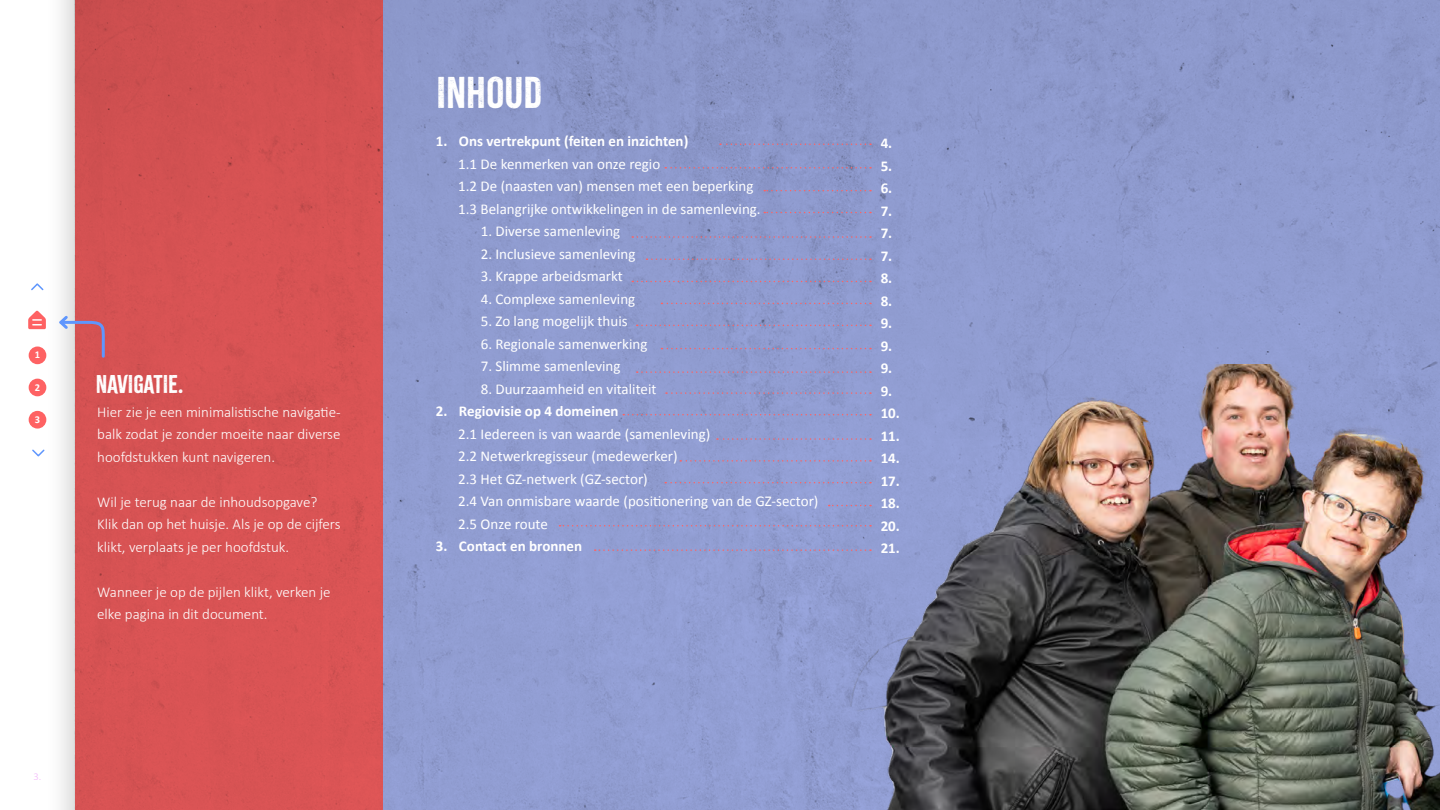
<style>
.page{position:relative;width:1440px;height:810px;background:#fff}
.page>*{position:absolute;margin:0;border:0;box-sizing:border-box;transform-origin:0 0}
.t1{font:39px "Citrus Gothic";color:#fff}
.t2{font:22.5px "Citrus Gothic";color:#fff}
.t3{font:15px "Calibri";color:#fff}
.t4{font:300 15px/22.5px "Calibri";color:#fff}
.t5{font:700 15px "Calibri";color:#fff}
.t6{font:700 10.5px "Calibri";color:#fff}
.t7{font:300 10.5px "Calibri";color:#f3b6fb}
</style>
<div class="page">
<div style="left:44px;top:0;width:1396px;height:810px;background:#000;opacity:.19"></div>
<svg style="left:32px;top:448px;width:14px;height:10px"></svg>
<div style="left:29px;top:347px;width:17px;height:17px;background:#fe6263;border-radius:50%"></div>
<div style="left:29px;top:379px;width:17px;height:17px;background:#fe6263;border-radius:50%"></div>
<div style="left:29px;top:411px;width:17px;height:18px;background:#fe6263;border-radius:50%"></div>
<div style="left:383px;top:0;width:1057px;height:810px;background:#8f9bcf"></div>
<img style="left:825px;top:364px;width:615px;height:446px">
<svg style="left:31px;top:282px;width:14px;height:10px"></svg>
<svg style="left:28px;top:311px;width:18px;height:18px"></svg>
<div style="left:75px;top:0;width:308px;height:810px;background:#d75353"></div>
<svg style="left:595px;top:549px;width:276px;height:2px"></svg>
<svg style="left:829px;top:505px;width:42px;height:1px"></svg>
<svg style="left:560px;top:525px;width:311px;height:1px"></svg>
<svg style="left:665px;top:482px;width:206px;height:1px"></svg>
<svg style="left:680px;top:460px;width:191px;height:2px"></svg>
<svg style="left:717px;top:438px;width:154px;height:2px"></svg>
<svg style="left:623px;top:414px;width:248px;height:1px"></svg>
<svg style="left:666px;top:392px;width:205px;height:2px"></svg>
<svg style="left:637px;top:371px;width:234px;height:2px"></svg>
<svg style="left:662px;top:348px;width:209px;height:1px"></svg>
<svg style="left:637px;top:325px;width:234px;height:1px"></svg>
<svg style="left:662px;top:303px;width:209px;height:1px"></svg>
<svg style="left:632px;top:281px;width:239px;height:1px"></svg>
<svg style="left:646px;top:258px;width:225px;height:2px"></svg>
<svg style="left:632px;top:236px;width:239px;height:2px"></svg>
<svg style="left:764px;top:212px;width:107px;height:1px"></svg>
<svg style="left:764px;top:190px;width:107px;height:1px"></svg>
<svg style="left:720px;top:144px;width:151px;height:1px"></svg>
<svg style="left:665px;top:167px;width:206px;height:2px"></svg>
<svg style="left:56px;top:313px;width:50px;height:46px"></svg>
<p class="t6" style="left:35px;top:348px;width:7px">1</p>
<p class="t6" style="left:35px;top:380px;width:7px">2</p>
<p class="t6" style="left:35px;top:412px;width:7px">3</p>
<p class="t2" style="left:96px;top:370px;width:89px">NAVIGATIE.</p>
<p class="t4" style="left:97px;top:400px;width:245px;text-align:justify">Hier zie je een minimalistische navigatie&shy;balk zodat je zonder moeite naar diverse hoofdstukken kunt navigeren.</p>
<p class="t4" style="left:97px;top:490px;width:245px">Wil je terug naar de inhoudsopgave?<br>Klik dan op het huisje. Als je op de cijfers klikt, verplaats je per hoofdstuk.</p>
<p class="t4" style="left:97px;top:580px;width:235px">Wanneer je op de pijlen klikt, verken je elke pagina in dit document.</p>
<p class="t7" style="left:33px;top:770px;width:9px">3.</p>
<h1 class="t1" style="left:436px;top:68px;width:107px">INHOUD</h1>
<p class="t5" style="left:436px;top:131px;width:254px">1. Ons vertrekpunt (feiten en inzichten)</p>
<p class="t5" style="left:881px;top:133px;width:13px">4.</p>
<h2 class="t3" style="left:458px;top:153px;width:204px">1.1 De kenmerken van onze regio</h2>
<p class="t5" style="left:881px;top:155px;width:13px">5.</p>
<h2 class="t3" style="left:458px;top:176px;width:297px">1.2 De (naasten van) mensen met een beperking</h2>
<p class="t5" style="left:881px;top:178px;width:13px">6.</p>
<h2 class="t3" style="left:458px;top:198px;width:304px">1.3 Belangrijke ontwikkelingen in de samenleving.</h2>
<p class="t5" style="left:881px;top:200px;width:13px">7.</p>
<p class="t3" style="left:481px;top:221px;width:141px">1. Diverse samenleving</p>
<p class="t5" style="left:881px;top:223px;width:13px">7.</p>
<p class="t3" style="left:481px;top:243px;width:156px">2. Inclusieve samenleving</p>
<p class="t5" style="left:881px;top:245px;width:13px">7.</p>
<p class="t3" style="left:481px;top:266px;width:144px">3. Krappe arbeidsmarkt</p>
<p class="t5" style="left:881px;top:268px;width:13px">8.</p>
<p class="t3" style="left:481px;top:288px;width:156px">4. Complexe samenleving</p>
<p class="t5" style="left:881px;top:290px;width:13px">8.</p>
<p class="t3" style="left:481px;top:311px;width:148px">5. Zo lang mogelijk thuis</p>
<p class="t5" style="left:881px;top:313px;width:13px">9.</p>
<p class="t3" style="left:481px;top:333px;width:168px">6. Regionale samenwerking</p>
<p class="t5" style="left:881px;top:335px;width:13px">9.</p>
<p class="t3" style="left:481px;top:356px;width:141px">7. Slimme samenleving</p>
<p class="t5" style="left:881px;top:358px;width:13px">9.</p>
<p class="t3" style="left:481px;top:378px;width:177px">8. Duurzaamheid en vitaliteit</p>
<p class="t5" style="left:881px;top:380px;width:13px">9.</p>
<p class="t5" style="left:436px;top:401px;width:184px">2. Regiovisie op 4 domeinen</p>
<p class="t5" style="left:881px;top:403px;width:21px">10.</p>
<h2 class="t3" style="left:458px;top:423px;width:254px">2.1 Iedereen is van waarde (samenleving)</h2>
<p class="t5" style="left:881px;top:425px;width:21px">11.</p>
<h2 class="t3" style="left:458px;top:446px;width:221px">2.2 Netwerkregisseur (medewerker)</h2>
<p class="t5" style="left:881px;top:448px;width:21px">14.</p>
<h2 class="t3" style="left:458px;top:468px;width:191px">2.3 Het GZ-netwerk (GZ-sector)</h2>
<p class="t5" style="left:881px;top:470px;width:21px">17.</p>
<h2 class="t3" style="left:458px;top:491px;width:362px">2.4 Van onmisbare waarde (positionering van de GZ-sector)</h2>
<p class="t5" style="left:881px;top:493px;width:21px">18.</p>
<h2 class="t3" style="left:458px;top:513px;width:91px">2.5 Onze route</h2>
<p class="t5" style="left:881px;top:515px;width:21px">20.</p>
<p class="t5" style="left:436px;top:536px;width:148px">3. Contact en bronnen</p>
<p class="t5" style="left:881px;top:538px;width:21px">21.</p>
</div>
